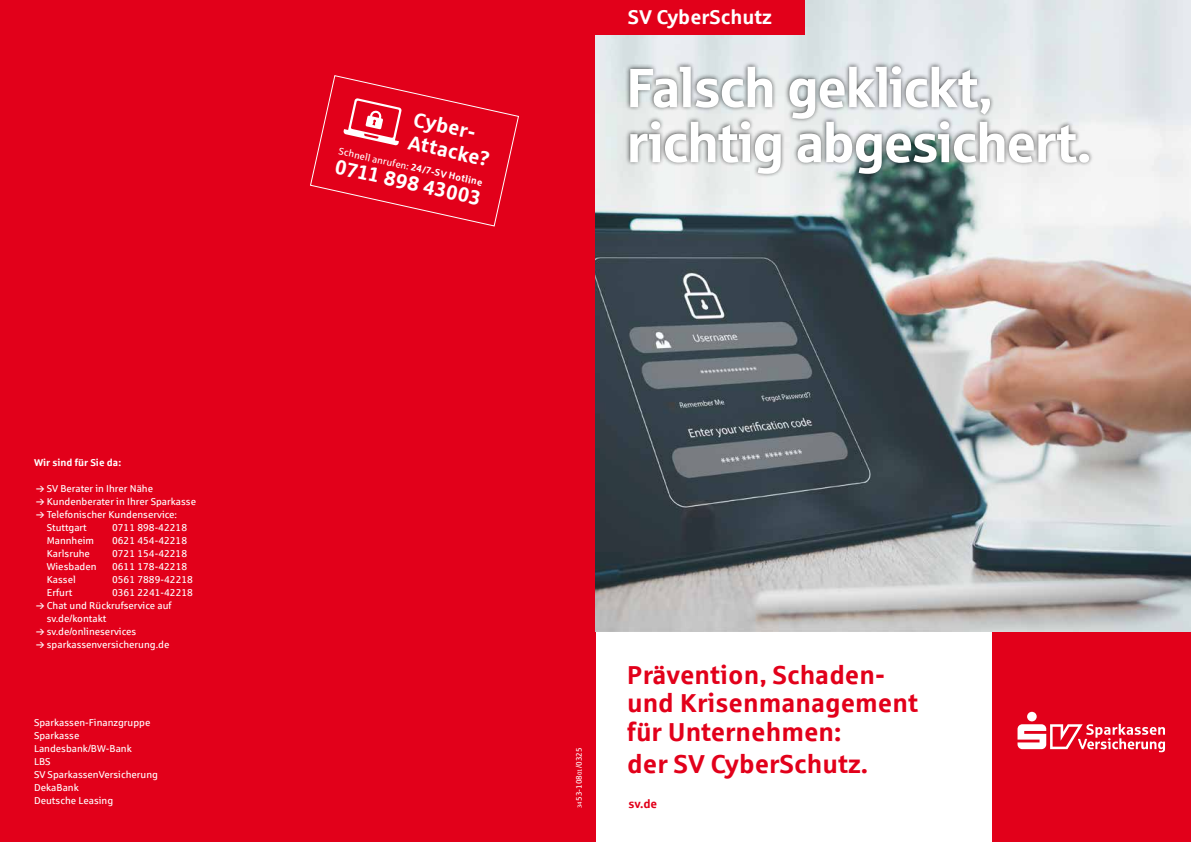
<style>
.page{position:relative;width:1191px;height:842px;background:#fff}
.page>*{position:absolute;margin:0;border:0;box-sizing:border-box;transform-origin:0 0}
.t1{font:55px/55px "Sparkasse Head";color:#fff}
.t2{font:700 26px/28.6px "Sparkasse Rg";color:#e2001a}
.t3{font:700 20.4px/23.6px "Sparkasse Rg";color:#fff}
.t4{font:700 20px "Sparkasse Rg";color:#fff}
.t5{font:700 12px "Sparkasse Rg";color:#e2001a}
.t6{font:10px/13px "Sparkasse Rg";color:#fff}
.t7{font:700 10px "Sparkasse Rg";color:#fff}
.t8{font:9.7px "Sparkasse Rg";color:#fff}
.t9{font:8px "Sparkasse Rg";color:#fff}
.t10{font:6px "Sparkasse Rg";color:#fff}
.s1{font-weight:700}
.s2{font-size:6px}
</style>
<div class="page">
<div style="left:992px;top:631px;width:199px;height:211px;background:#e2001a"></div>
<div style="left:1027px;top:712px;width:9px;height:9px;background:#fff;border-radius:50%"></div>
<svg style="left:1017px;top:724px;width:148px;height:28px"></svg>
<div style="left:0;top:0;width:595px;height:842px;background:#e2001a"></div>
<img style="left:595px;top:0;width:596px;height:631px">
<svg style="left:310px;top:75px;width:209px;height:152px"></svg>
<div style="left:625px;top:61px;width:468px;height:118px;background:#000;opacity:.7"></div>
<div style="left:595px;top:0;width:210px;height:34px;background:#e2001a"></div>
<p class="t7" style="left:34px;top:456px;width:89px">Wir sind für Sie da:</p>
<p class="t6" style="left:47px;top:481px;width:151px">SV Berater in Ihrer Nähe<br>Kundenberater in Ihrer Sparkasse<br>Telefonischer Kundenservice:<br>Stuttgart</p>
<p class="t6" style="left:112px;top:520px;width:77px">0711 898-42218</p>
<p class="t6" style="left:47px;top:533px;width:49px">Mannheim</p>
<p class="t6" style="left:112px;top:533px;width:77px">0621 454-42218</p>
<p class="t6" style="left:47px;top:546px;width:45px">Karlsruhe</p>
<p class="t6" style="left:112px;top:546px;width:77px">0721 154-42218</p>
<p class="t6" style="left:47px;top:559px;width:51px">Wiesbaden</p>
<p class="t6" style="left:112px;top:559px;width:77px">0611 178-42218</p>
<p class="t6" style="left:47px;top:572px;width:30px">Kassel</p>
<p class="t6" style="left:112px;top:572px;width:82px">0561 7889-42218</p>
<p class="t6" style="left:47px;top:585px;width:27px">Erfurt</p>
<p class="t6" style="left:47px;top:585px;width:148px;text-indent:65px">0361 2241-42218<br>Chat und Rückrufservice auf sv.de/kontakt sv.de/onlineservices sparkassenversicherung.de</p>
<p class="t6" style="left:34px;top:715px;width:125px">Sparkassen-Finanzgruppe<br>Sparkasse<br>Landesbank/BW-Bank<br>LBS<br>SV SparkassenVersicherung<br>DekaBank<br>Deutsche Leasing</p>
<h3 class="t3" style="left:416px;top:107px;width:84px;rotate:12deg">Cyber-<br>Attacke?</h3>
<p class="t8" style="left:340px;top:145px;width:148px;rotate:13deg">Schnell anrufen: <span class="s1">24/7-SV Hotline</span></p>
<h3 class="t3" style="left:338px;top:154px;width:150px;rotate:12deg">0711 898 43003</h3>
<h3 class="t4" style="left:628px;top:5px;width:146px">SV CyberSchutz</h3>
<h1 class="t1" style="left:627px;top:58px;width:465px">Falsch geklickt, richtig abgesichert.</h1>
<h2 class="t2" style="left:627px;top:659px;width:292px">Prävention, Schaden&shy;und Krisenmanagement für Unternehmen:</h2>
<h2 class="t2" style="left:627px;top:748px;width:242px">der SV CyberSchutz.</h2>
<p class="t9" style="left:574px;top:801px;width:55px;rotate:-90deg">53-108<span class="s2">01</span>/0325</p>
<p class="t10" style="left:576px;top:808px;width:8px;rotate:-90deg">34</p>
<p class="t5" style="left:628px;top:796px;width:30px">sv.de</p>
</div>
